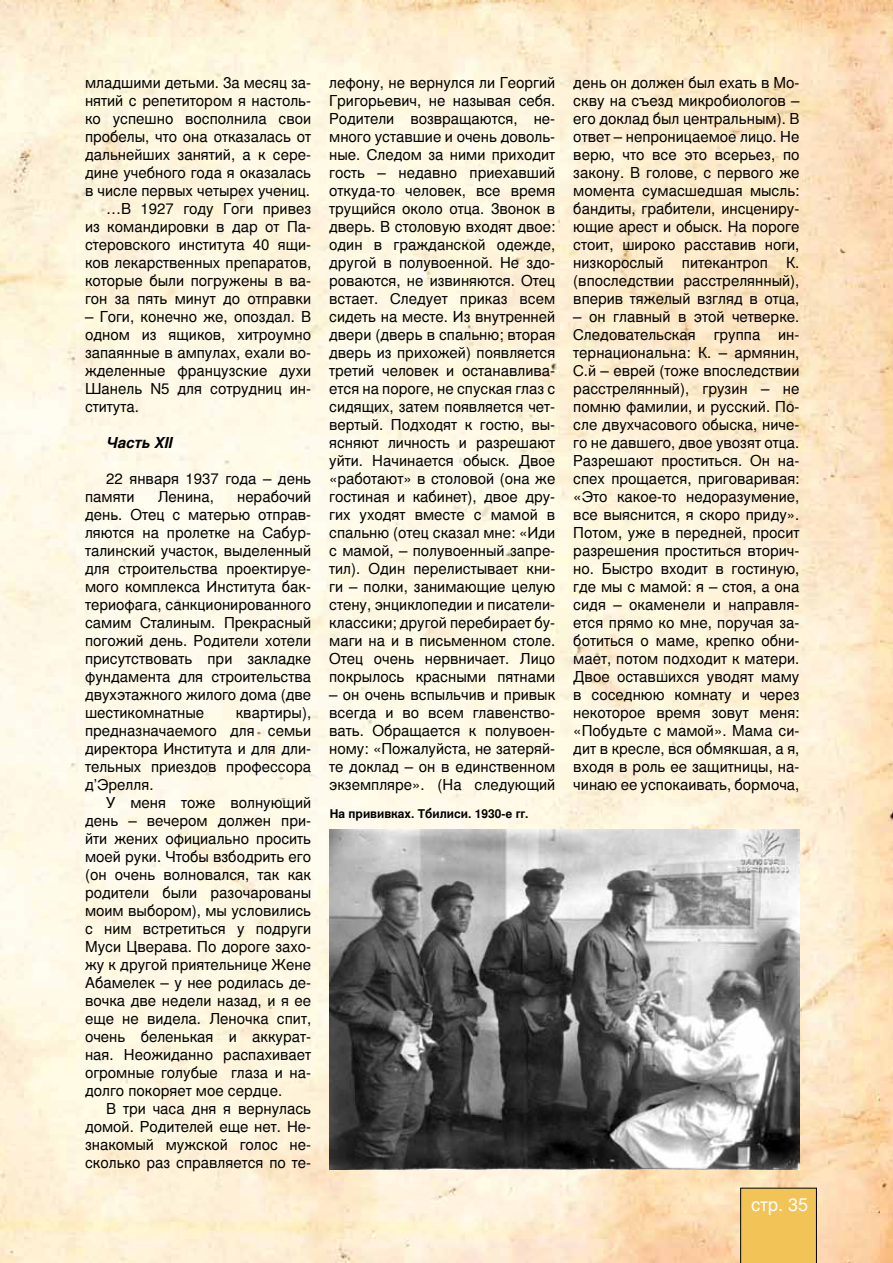
<style>
.page{position:relative;width:893px;height:1263px;background:#fff}
.page>*{position:absolute;margin:0;border:0;box-sizing:border-box;transform-origin:0 0}
.t1{font:18px "Nimbus San LCY";color:#fff}
.t2{font:15px/18px "Nimbus San LCY";color:#000;text-align:justify}
.t3{font:italic 700 15px "Nimbus San LCY";color:#000}
.t4{font:700 12px "Nimbus San LCY";color:#000}
</style>
<div class="page">
<img style="left:0;top:0;width:893px;height:1263px">
<div style="left:740px;top:1188px;width:77px;height:75px;background:#f2c457"></div>
<img style="left:330px;top:830px;width:469px;height:339px">
<p class="t2" style="left:85px;top:74px;width:228px;text-align:right">младшими детьми. За месяц за&shy;нятий с репетитором я настоль&shy;ко успешно восполнила свои пробелы, что она отказалась от дальнейших занятий, а к сере&shy;дине учебного года я оказалась в числе первых четырех учениц. …В 1927 году Гоги привез<br>из командировки в дар от П а&shy;стеровского института 40 ящи&shy;ков лекарственных препаратов, которые были погружены в ва&shy;гон за пять минут до отправки</p>
<p class="t2" style="left:85px;top:308px;width:228px;text-align:left">– Гоги, конечно же, опоздал. В одном из ящиков, хитроумно запаянные в ампулах, ехали во&shy;жделенные французские духи<br>Шанель N5 для сотрудниц ин&shy;ститута.</p>
<p class="t3" style="left:106px;top:434px;width:67px">Часть ХII</p>
<p class="t2" style="left:85px;top:470px;width:228px;text-indent:21px">22 января 1937 года – день памяти</p>
<p class="t2" style="left:85px;top:488px;width:228px;text-indent:152px">нерабочий день. Отец с матерью отправ&shy;ляются на пролетке на Сабур&shy;талинский участок, выделенный для строительства проектируе&shy;мого комплекса И нститута бак&shy;териофага, санкционированного самим Сталиным. П рекрасный погожий день. Родители хотели присутствовать при закладке фундамента для строительства двухэтажного жилого дома (две шестикомнатные</p>
<p class="t2" style="left:158px;top:488px;width:58px">Ленина,</p>
<p class="t2" style="left:85px;top:704px;width:228px;text-indent:151px">квартиры), предназначаемого для семьи директора И нститута и для дли&shy;тельных приездов профессора д’Эрелля.</p>
<p class="t2" style="left:85px;top:794px;width:228px;text-indent:21px">У меня тоже волнующий день – вечером должен при&shy;йти жених официально просить моей руки. Чтобы взбодрить его (он очень волновался, так как родители были разочарованы моим выбором), мы условились с ним встретиться у подруги Муси Цверава. П о дороге захо&shy;жу к другой приятельнице Жене Абамелек – у нее родилась де&shy;вочка две недели назад, и я ее еще не видела. Леночка спит, очень беленькая и аккурат&shy;ная. Н еожиданно распахивает огромные голубые глаза и на&shy;долго покоряет мое сердце.</p>
<p class="t2" style="left:85px;top:1100px;width:228px;text-indent:21px">В три часа дня я вернулась домой. Родителей еще нет. Не&shy;знакомый мужской голос не&shy;сколько раз справляется по те-</p>
<p class="t2" style="left:329px;top:74px;width:228px">лефону, не вернулся ли Георгий Григорьевич, не называя себя.<br>Родители возвращаются, не&shy;много уставшие и очень доволь&shy;ные. Следом за ними приходит гость – недавно приехавший откуда-то человек, все время трущийся около отца. Звонок в дверь. В столовую входят двое: один в гражданской одежде, другой в полувоенной. Не здо&shy;роваются, не извиняются. Отец встает. Следует приказ всем сидеть на месте. Из внутренней двери (дверь в спальню; вторая дверь из прихожей) появляется третий человек и останавлива&shy;ется на пороге, не спуская глаз с сидящих, затем появляется чет&shy;вертый. П одходят к гостю, вы&shy;ясняют личность и разрешают уйти. Н ачинается обыск. Двое «работают» в столовой (она же гостиная и кабинет), двое дру&shy;гих уходят вместе с мамой в спальню (отец сказал мне: «Иди с мамой, – полувоенный запре&shy;тил). Один перелистывает кни&shy;ги – полки, занимающие целую стену, энциклопедии и писатели&shy;классики; другой перебирает бу&shy;маги на и в письменном столе.<br>Отец очень нервничает. Лицо покрылось красными пятнами</p>
<p class="t2" style="left:329px;top:686px;width:228px">– он очень вспыльчив и привык всегда и во всем главенство&shy;вать. Обращается к полувоен&shy;ному: «Пожалуйста, не затеряй&shy;те доклад – он в единственном экземпляре». (На следующий</p>
<p class="t4" style="left:330px;top:807px;width:200px">На прививках. Тбилиси. 1930-е гг.</p>
<p class="t2" style="left:573px;top:74px;width:228px;text-align:left">день он должен был ехать в Мо&shy;скву на съезд микробиологов – его доклад был центральным). В ответ – непроницаемое лицо. Не верю, что все это всерьез, по закону. В голове, с первого же момента сумасшедшая мысль: бандиты, грабители, инсцениру&shy;ющие арест и обыск. На пороге стоит, широко расставив ноги, низкорослый питекантроп К. (впоследствии расстрелянный), вперив тяжелый взгляд в отца,</p>
<p class="t2" style="left:573px;top:308px;width:228px">– он главный в этой четверке.<br>Следовательская группа ин&shy;тернациональна: К. – армянин, С.й – еврей (тоже впоследствии расстрелянный), грузин – не помню фамилии, и русский. По&shy;сле двухчасового обыска, ниче&shy;го не давшего, двое увозят отца.<br>Разрешают проститься. Он на&shy;спех прощается, приговаривая: «Это какое-то недоразумение, все выяснится, я скоро приду».<br>Потом, уже в передней, просит разрешения проститься вторич&shy;но. Быстро входит в гостиную, где мы с мамой: я – стоя, а она сидя – окаменели и направля&shy;ется прямо ко мне, поручая за&shy;ботиться о маме, крепко обни&shy;мает, потом подходит к матери.<br>Двое оставшихся уводят маму в соседнюю комнату и через некоторое время зовут меня: «Побудьте с мамой». Мама си&shy;дит в кресле, вся обмякшая, а я, вxодя в роль ее защитницы, на&shy;чинаю ее успокаивать, бормоча,</p>
<p class="t1" style="left:751px;top:1194px;width:59px">стр. 35</p>
</div>
